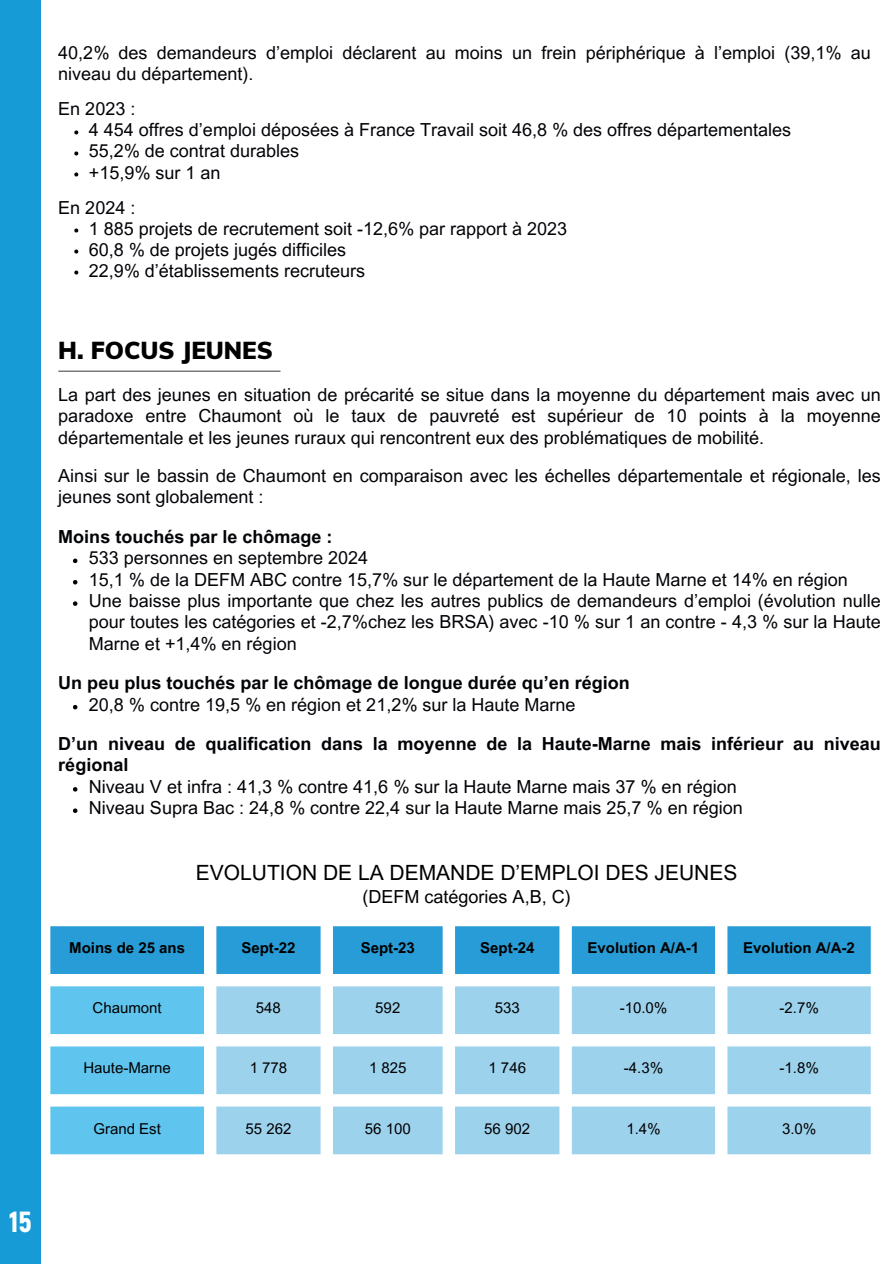
<style>
.page{position:relative;width:894px;height:1264px;background:#fff}
.page>*{position:absolute;margin:0;border:0;box-sizing:border-box;transform-origin:0 0}
.t1{font:900 29.1px "Akrobat";color:#fff}
.t2{font:900 24px "Muli";color:#000}
.t3{font:21px "Arial MT Pro";color:#000}
.t4{font:18px/21.3px "Arial MT Pro";color:#020307}
.t5{font:700 18px/21.3px "Arial MT Pro";color:#020307}
.t6{font:18px "Arial MT Pro";color:#000}
.t7{font:15px "Arial MT Pro";color:#000}
.t8{font:700 15px "Arial MT Pro";color:#000}
</style>
<div class="page">
<div style="left:0;top:0;width:41px;height:1263px;background:#169bd7"></div>
<svg style="left:73px;top:558px;width:4px;height:5px"></svg>
<svg style="left:73px;top:580px;width:4px;height:4px"></svg>
<svg style="left:73px;top:601px;width:4px;height:5px"></svg>
<svg style="left:73px;top:705px;width:4px;height:4px"></svg>
<svg style="left:73px;top:787px;width:4px;height:4px"></svg>
<svg style="left:73px;top:808px;width:4px;height:5px"></svg>
<svg style="left:50px;top:926px;width:820px;height:48px;background:#39a4d9"></svg>
<svg style="left:50px;top:986px;width:154px;height:168px;background:#77cdf1"></svg>
<svg style="left:216px;top:986px;width:654px;height:168px;fill:#9dd2ed"></svg>
<svg style="left:74px;top:130px;width:4px;height:4px"></svg>
<svg style="left:74px;top:151px;width:4px;height:4px"></svg>
<svg style="left:74px;top:172px;width:4px;height:4px"></svg>
<svg style="left:74px;top:228px;width:4px;height:4px"></svg>
<svg style="left:74px;top:249px;width:4px;height:4px"></svg>
<svg style="left:74px;top:270px;width:4px;height:4px"></svg>
<hr style="left:58px;top:370px;width:222px;height:2px;background:#4d4f51">
<p class="t4" style="left:58px;top:43px;width:813px">40,2% des demandeurs d’emploi déclarent au moins un frein périphérique à l’emploi (39,1% au niveau du département).</p>
<p class="t4" style="left:89px;top:99px;width:703px;text-indent:-31px">En 2023 :<br>4 454 offres d’emploi déposées à France Travail soit 46,8 % des offres départementales 55,2% de contrat durables<br>+15,9% sur 1 an</p>
<p class="t4" style="left:89px;top:197px;width:479px;text-indent:-31px">En 2024 :<br>1 885 projets de recrutement soit -12,6% par rapport à 2023<br>60,8 % de projets jugés difficiles<br>22,9% d’établissements recruteurs</p>
<h2 class="t2" style="left:58px;top:332px;width:216px">H. FOCUS JEUNES</h2>
<p class="t4" style="left:58px;top:385px;width:823px;text-align:justify">La part des jeunes en situation de précarité se situe dans la moyenne du département mais avec un paradoxe entre Chaumont où le taux de pauvreté est supérieur de 10 points à la moyenne départementale et les jeunes ruraux qui rencontrent eux des problématiques de mobilité.</p>
<p class="t4" style="left:58px;top:466px;width:823px">Ainsi sur le bassin de Chaumont en comparaison avec les échelles départementale et régionale, les jeunes sont globalement :</p>
<p class="t5" style="left:58px;top:526px;width:276px">Moins touchés par le chômage :</p>
<p class="t4" style="left:89px;top:548px;width:793px">533 personnes en septembre 2024<br>15,1 % de la DEFM ABC contre 15,7% sur le département de la Haute Marne et 14% en région Une baisse plus importante que chez les autres publics de demandeurs d’emploi (évolution nulle pour toutes les catégories et -2,7%chez les BRSA) avec -10 % sur 1 an contre - 4,3 % sur la Haute Marne et +1,4% en région</p>
<p class="t5" style="left:58px;top:672px;width:573px">Un peu plus touchés par le chômage de longue durée qu’en région</p>
<p class="t4" style="left:89px;top:694px;width:488px">20,8 % contre 19,5 % en région et 21,2% sur la Haute Marne</p>
<p class="t5" style="left:58px;top:733px;width:823px">D’un niveau de qualification dans la moyenne de la Haute-Marne mais inférieur au niveau régional</p>
<p class="t4" style="left:89px;top:776px;width:655px">Niveau V et infra : 41,3 % contre 41,6 % sur la Haute Marne mais 37 % en région<br>Niveau Supra Bac : 24,8 % contre 22,4 sur la Haute Marne mais 25,7 % en région</p>
<p class="t3" style="left:196px;top:860px;width:543px">EVOLUTION DE LA DEMANDE D’EMPLOI DES JEUNES</p>
<p class="t6" style="left:362px;top:886px;width:210px">(DEFM catégories A,B, C)</p>
<p class="t8" style="left:69px;top:939px;width:117px">Moins de 25 ans</p>
<p class="t8" style="left:241px;top:939px;width:56px">Sept-22</p>
<p class="t8" style="left:360px;top:939px;width:56px">Sept-23</p>
<p class="t8" style="left:480px;top:939px;width:56px">Sept-24</p>
<p class="t8" style="left:587px;top:939px;width:113px">Evolution A/A-1</p>
<p class="t8" style="left:743px;top:939px;width:113px">Evolution A/A-2</p>
<p class="t7" style="left:92px;top:999px;width:71px">Chaumont</p>
<p class="t7" style="left:256px;top:999px;width:27px">548</p>
<p class="t7" style="left:375px;top:999px;width:27px">592</p>
<p class="t7" style="left:494px;top:999px;width:27px">533</p>
<p class="t7" style="left:619px;top:999px;width:49px">-10.0%</p>
<p class="t7" style="left:779px;top:999px;width:41px">-2.7%</p>
<p class="t7" style="left:83px;top:1059px;width:89px">Haute-Marne</p>
<p class="t7" style="left:250px;top:1059px;width:39px">1 778</p>
<p class="t7" style="left:369px;top:1059px;width:39px">1 825</p>
<p class="t7" style="left:488px;top:1059px;width:39px">1 746</p>
<p class="t7" style="left:623px;top:1059px;width:41px">-4.3%</p>
<p class="t7" style="left:779px;top:1059px;width:41px">-1.8%</p>
<p class="t7" style="left:93px;top:1119px;width:69px">Grand Est</p>
<p class="t7" style="left:245px;top:1119px;width:47px">55 262</p>
<p class="t7" style="left:365px;top:1119px;width:47px">56 100</p>
<p class="t7" style="left:484px;top:1119px;width:47px">56 902</p>
<p class="t7" style="left:626px;top:1119px;width:36px">1.4%</p>
<p class="t7" style="left:781px;top:1119px;width:36px">3.0%</p>
<h1 class="t1" style="left:9px;top:1202px;width:24px">15</h1>
</div>
